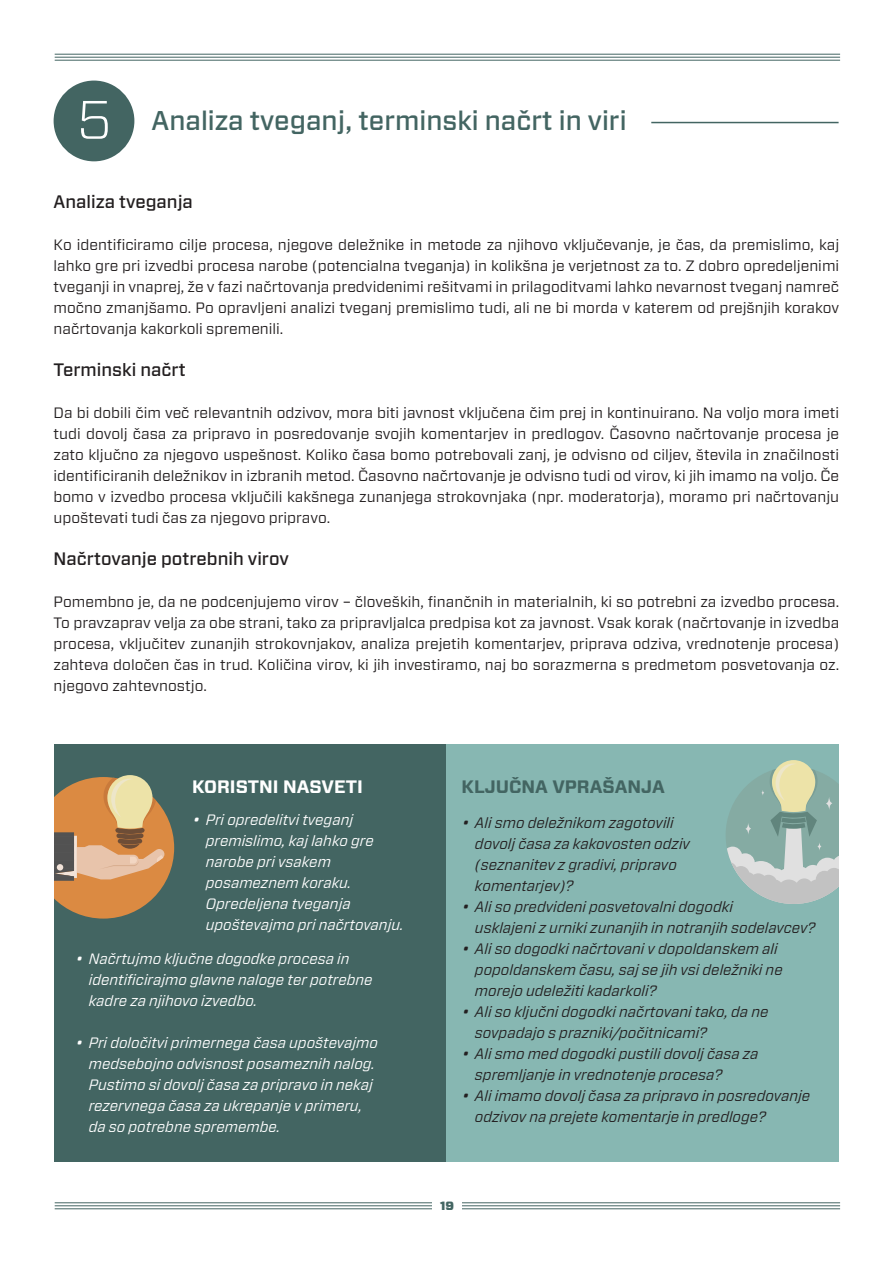
<style>
.page{position:relative;width:893px;height:1263px;background:#fff}
.page>*{position:absolute;margin:0;border:0;box-sizing:border-box;transform-origin:0 0}
.t1{font:300 54px "Forza";color:#fff}
.t2{font:500 27px "Forza";color:#436562}
.t3{font:500 18px "Forza";color:#231f20}
.t4{font:700 18px "Forza";color:#436562}
.t5{font:700 18px "Forza";color:#fff}
.t6{font:15px/21px "Forza";color:#231f20;text-align:justify}
.t7{font:italic 15px/21px "Forza";color:#231f20}
.t8{font:italic 15px/21px "Forza";color:#fff}
.t9{font:900 12px "Forza";color:#436562}
</style>
<div class="page">
<hr style="left:55px;top:1202px;width:785px;height:1px;background:#436562">
<hr style="left:55px;top:1205px;width:785px;height:1px;background:#436562">
<hr style="left:55px;top:1208px;width:785px;height:1px;background:#436562">
<div style="left:433px;top:1200px;width:29px;height:13px;background:#fff"></div>
<hr style="left:55px;top:54px;width:785px;height:1px;background:#436562">
<hr style="left:55px;top:57px;width:785px;height:1px;background:#436562">
<hr style="left:55px;top:60px;width:785px;height:1px;background:#436562">
<div style="left:54px;top:81px;width:80px;height:80px;background:#436562;border-radius:50%"></div>
<hr style="left:651px;top:122px;width:188px;height:1px;background:#436562">
<div style="left:54px;top:744px;width:785px;height:418px;background:#436562"></div>
<div style="left:446px;top:744px;width:393px;height:418px;background:#87b7b2"></div>
<div style="left:33px;top:777px;width:141px;height:141px;background:#db8a42;border-radius:50%"></div>
<svg style="left:54px;top:775px;width:110px;height:106px"></svg>
<div style="left:0;top:729px;width:54px;height:445px;background:#fff"></div>
<svg style="left:727px;top:760px;width:112px;height:144px"></svg>
<p class="t1" style="left:77px;top:83px;width:37px">5</p>
<p class="t2" style="left:152px;top:102px;width:476px">Analiza tveganj, terminski načrt in viri</p>
<p class="t3" style="left:54px;top:190px;width:141px">Analiza tveganja</p>
<p class="t6" style="left:54px;top:234px;width:787px">Ko identificiramo cilje procesa, njegove deležnike in metode za njihovo vključevanje, je čas, da premislimo, kaj lahko gre pri izvedbi procesa narobe (potencialna tveganja) in kolikšna je verjetnost za to. Z dobro opredeljenimi tveganji in vnaprej, že v fazi načrtovanja predvidenimi rešitvami in prilagoditvami lahko nevarnost tveganj namreč močno zmanjšamo. Po opravljeni analizi tveganj premislimo tudi, ali ne bi morda v katerem od prejšnjih korakov načrtovanja kakorkoli spremenili.</p>
<p class="t3" style="left:54px;top:358px;width:134px">Terminski načrt</p>
<p class="t6" style="left:54px;top:402px;width:787px">Da bi dobili čim več relevantnih odzivov, mora biti javnost vključena čim prej in kontinuirano. Na voljo mora imeti tudi dovolj časa za pripravo in posredovanje svojih komentarjev in predlogov. Časovno načrtovanje procesa je zato ključno za njegovo uspešnost. Koliko časa bomo potrebovali zanj, je odvisno od ciljev, števila in značilnosti identificiranih deležnikov in izbranih metod. Časovno načrtovanje je odvisno tudi od virov, ki jih imamo na voljo. Če bomo v izvedbo procesa vključili kakšnega zunanjega strokovnjaka (npr. moderatorja), moramo pri načrtovanju upoštevati tudi čas za njegovo pripravo.</p>
<p class="t3" style="left:54px;top:547px;width:237px">Načrtovanje potrebnih virov</p>
<p class="t6" style="left:54px;top:591px;width:787px">Pomembno je, da ne podcenjujemo virov – človeških, finančnih in materialnih, ki so potrebni za izvedbo procesa.<br>To pravzaprav velja za obe strani, tako za pripravljalca predpisa kot za javnost. Vsak korak (načrtovanje in izvedba procesa, vključitev zunanjih strokovnjakov, analiza prejetih komentarjev, priprava odziva, vrednotenje procesa) zahteva določen čas in trud. Količina virov, ki jih investiramo, naj bo sorazmerna s predmetom posvetovanja oz. njegovo zahtevnostjo.</p>
<p class="t5" style="left:192px;top:774px;width:172px">KORISTNI NASVETI</p>
<p class="t4" style="left:462px;top:774px;width:205px">KLJUČNA VPRAŠANJA</p>
<p class="t8" style="left:193px;top:809px;width:162px">• Pri opredelitvi tveganj</p>
<p class="t8" style="left:206px;top:830px;width:170px">premislimo, kaj lahko gre</p>
<p class="t8" style="left:206px;top:851px;width:127px">narobe pri vsakem</p>
<p class="t8" style="left:206px;top:872px;width:147px">posameznem koraku.</p>
<p class="t8" style="left:206px;top:893px;width:146px">Opredeljena tveganja</p>
<p class="t8" style="left:206px;top:914px;width:199px">upoštevajmo pri načrtovanju.</p>
<p class="t8" style="left:76px;top:948px;width:275px">• Načrtujmo ključne dogodke procesa in</p>
<p class="t8" style="left:89px;top:969px;width:285px">identificirajmo glavne naloge ter potrebne kadre za njihovo izvedbo.</p>
<p class="t8" style="left:89px;top:1032px;width:291px;text-indent:-13px">• Pri določitvi primernega časa upoštevajmo medsebojno odvisnost posameznih nalog.<br>Pustimo si dovolj časa za pripravo in nekaj rezervnega časa za ukrepanje v primeru,</p>
<p class="t8" style="left:89px;top:1116px;width:193px">da so potrebne spremembe.</p>
<p class="t7" style="left:462px;top:812px;width:213px">• Ali smo deležnikom zagotovili</p>
<p class="t7" style="left:475px;top:833px;width:216px">dovolj časa za kakovosten odziv</p>
<p class="t7" style="left:475px;top:854px;width:203px">(seznanitev z gradivi, pripravo</p>
<p class="t7" style="left:475px;top:875px;width:100px">komentarjev)?</p>
<p class="t7" style="left:462px;top:896px;width:272px">• Ali so predvideni posvetovalni dogodki</p>
<p class="t7" style="left:475px;top:917px;width:342px">usklajeni z urniki zunanjih in notranjih sodelavcev?</p>
<p class="t7" style="left:475px;top:938px;width:309px;text-indent:-13px">• Ali so dogodki načrtovani v dopoldanskem ali popoldanskem času, saj se jih vsi deležniki ne morejo udeležiti kadarkoli?</p>
<p class="t7" style="left:475px;top:1001px;width:295px;text-indent:-13px">• Ali so ključni dogodki načrtovani tako, da ne sovpadajo s prazniki/počitnicami?</p>
<p class="t7" style="left:462px;top:1043px;width:298px">• Ali smo med dogodki pustili dovolj časa za</p>
<p class="t7" style="left:475px;top:1064px;width:249px">spremljanje in vrednotenje procesa?</p>
<p class="t7" style="left:475px;top:1085px;width:337px;text-indent:-13px">• Ali imamo dovolj časa za pripravo in posredovanje odzivov na prejete komentarje in predloge?</p>
<p class="t9" style="left:440px;top:1198px;width:16px">19</p>
</div>
